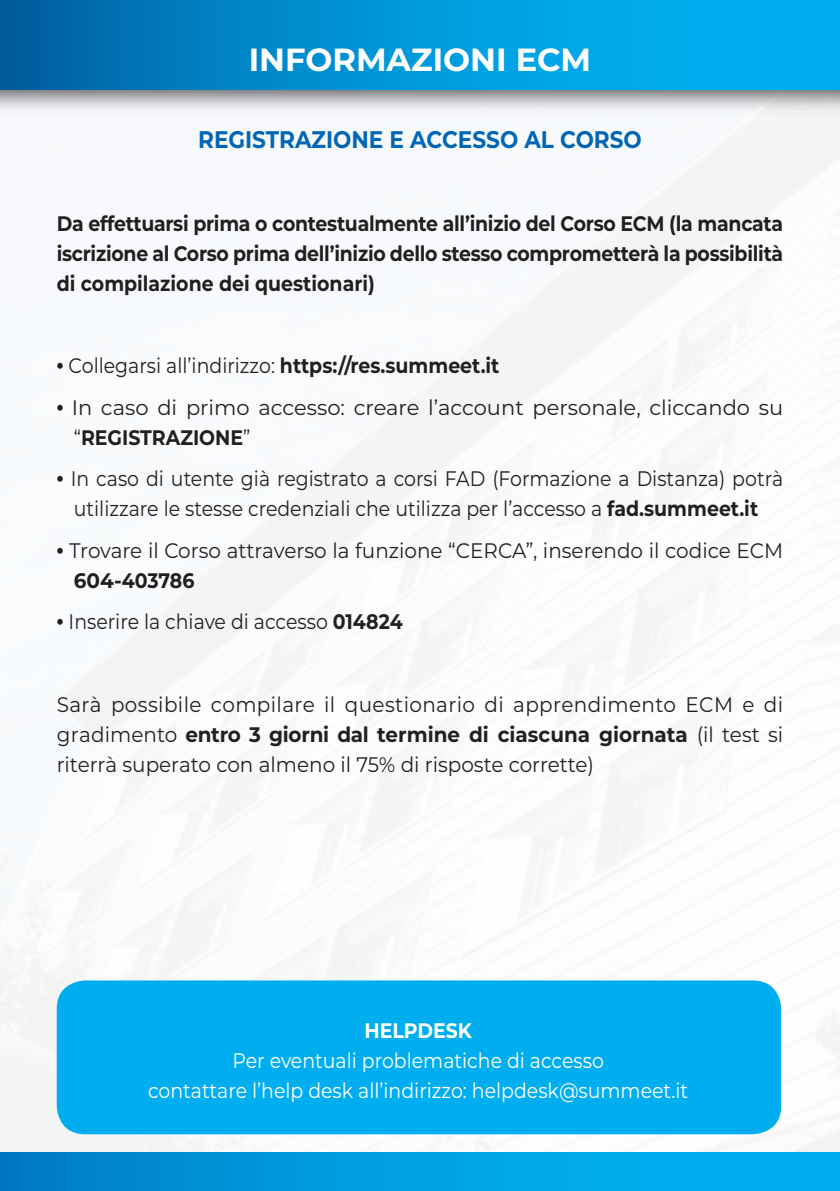
<style>
.page{position:relative;width:840px;height:1191px;background:#fff}
.page>*{position:absolute;margin:0;border:0;box-sizing:border-box;transform-origin:0 0}
.t1{font:700 32px "Montserrat";color:#fff}
.t2{font:700 24px "Montserrat";color:#0166b3;scale:.9 1}
.t3{font:21px/30px "Montserrat";color:#231f20;scale:.95 1}
.t4{font:21px/30px "Montserrat";color:#231f20;text-align:center;scale:.9 1}
.t5{font:700 21px/30px "Montserrat";color:#231f20;text-align:justify;scale:.9 1}
.t6{font:21px/30px "Montserrat";color:#fff;text-align:center;scale:.9 1}
.t7{font:21px/30px "Montserrat";color:#231f20}
.t8{font:700 21px "Montserrat";color:#fff;scale:.9 1}
.s1{font-family:"Arial";font-weight:700}
.s2{font-weight:700}
</style>
<div class="page">
<img style="left:0;top:122px;width:839px;height:1030px">
<img style="left:0;top:89px;width:839px;height:33px">
<svg style="left:0;top:0;width:839px;height:89px;background:#0092d3"></svg>
<div style="left:0;top:1152px;width:839px;height:39px;background:linear-gradient(to right,#0081c9,#00b8f7)"></div>
<div style="left:57px;top:980px;width:723px;height:154px;background:#00aeef;border-radius:28px"></div>
<h1 class="t1" style="left:249px;top:36px;width:343px">INFORMAZIONI ECM</h1>
<p class="t2" style="left:198px;top:122px;width:494px">REGISTRAZIONE E ACCESSO AL CORSO</p>
<p class="t5" style="left:57px;top:207px;width:808px">Da effettuarsi prima o contestualmente all’inizio del Corso ECM (la mancata iscrizione al Corso prima dell’inizio dello stesso comprometterà la possibilità di compilazione dei questionari)</p>
<p class="t4" style="left:57px;top:350px;width:493px"><span class="s1">•</span> Collegarsi all’indirizzo: <span class="s2">https://res.summeet.it</span></p>
<p class="t7" style="left:74px;top:391px;width:710px;text-indent:-17px"><span class="s1">•</span> In caso di primo accesso: creare l’account personale, cliccando su “<span class="s2">REGISTRAZIONE</span>”</p>
<p class="t4" style="left:57px;top:463px;width:808px"><span class="s1">•</span> In caso di utente già registrato a corsi FAD (Formazione a Distanza) potrà utilizzare le stesse credenziali che utilizza per l’accesso a <span class="s2">fad.summeet.it</span></p>
<p class="t3" style="left:74px;top:534px;width:747px;text-indent:-17px"><span class="s1">•</span> Trovare il Corso attraverso la funzione “CERCA”, inserendo il codice ECM<br><span class="s2">604-403786</span></p>
<p class="t4" style="left:57px;top:605px;width:385px"><span class="s1">•</span> Inserire la chiave di accesso <span class="s2">014824</span></p>
<p class="t3" style="left:57px;top:688px;width:765px;text-align:justify">Sarà possibile compilare il questionario di apprendimento ECM e di gradimento <span class="s2">entro 3 giorni dal termine di ciascuna giornata</span> (il test si riterrà superato con almeno il 75% di risposte corrette)</p>
<p class="t8" style="left:364px;top:1015px;width:121px">HELPDESK</p>
<p class="t6" style="left:148px;top:1044px;width:601px">Per eventuali problematiche di accesso<br>contattare l’help desk all’indirizzo: helpdesk@summeet.it</p>
</div>
